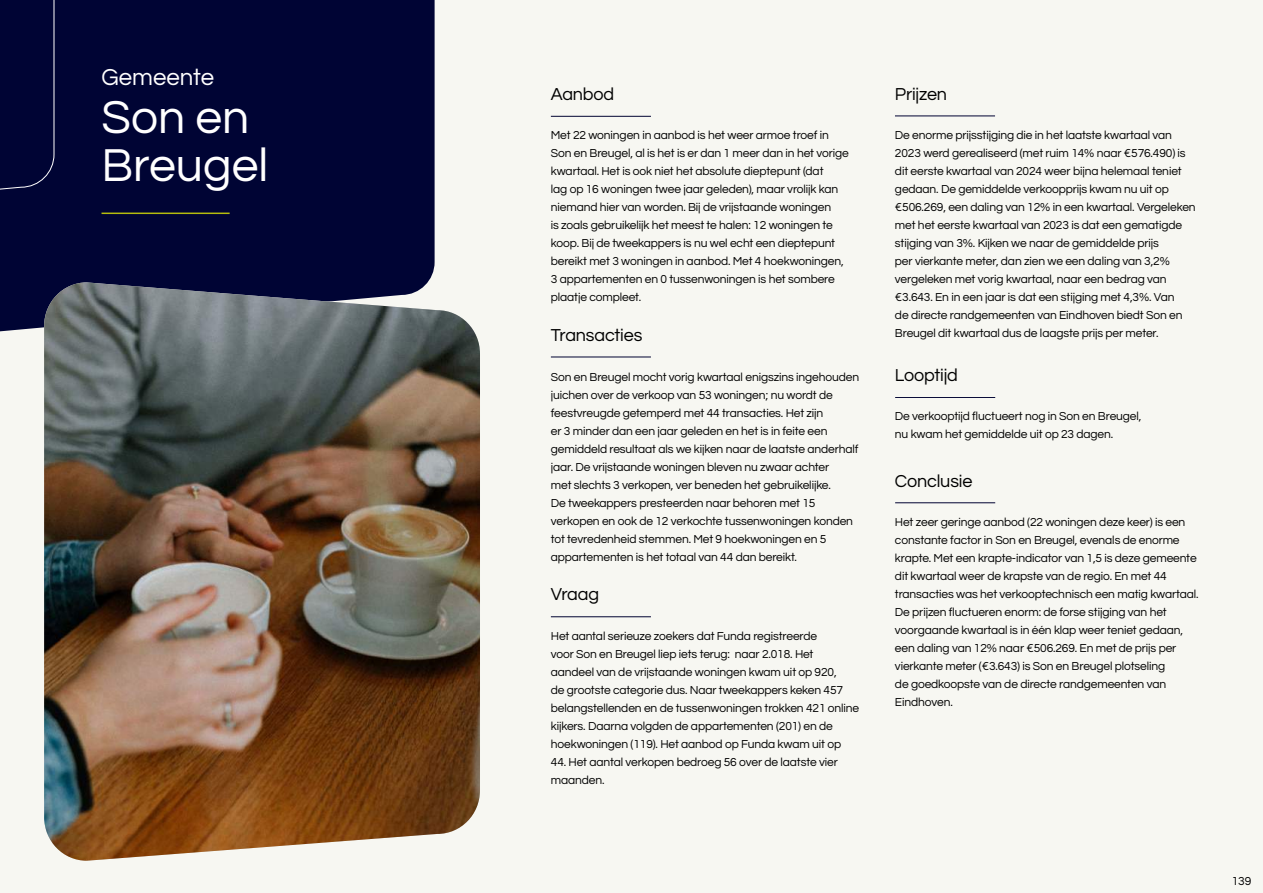
<style>
.page{position:relative;width:1263px;height:893px;background:#f7f7f2}
.page>*{position:absolute;margin:0;border:0;box-sizing:border-box;transform-origin:0 0}
.t1{font:48px/48px "Questrial";color:#fff}
.t2{font:24px "Questrial";color:#fff}
.t3{font:18px "Questrial";letter-spacing:-.01em;color:#000}
.t4{font:12px/18px "Questrial";letter-spacing:-.01em;color:#000}
</style>
<div class="page">
<div style="left:0;top:0;width:435px;height:332px;background:#000434"></div>
<div style="left:0;top:0;width:55px;height:245px;background:#000434"></div>
<hr style="left:102px;top:213px;width:128px;height:1px;background:#b6bd0d">
<img style="left:44px;top:282px;width:436px;height:579px">
<hr style="left:551px;top:616px;width:100px;height:1px;background:#000434">
<hr style="left:551px;top:116px;width:100px;height:1px;background:#000434">
<hr style="left:551px;top:357px;width:100px;height:1px;background:#000434">
<hr style="left:895px;top:116px;width:100px;height:1px;background:#000434">
<hr style="left:895px;top:397px;width:100px;height:1px;background:#000434">
<hr style="left:895px;top:502px;width:100px;height:1px;background:#000434">
<h2 class="t2" style="left:102px;top:66px;width:114px">Gemeente</h2>
<h1 class="t1" style="left:102px;top:95px;width:168px">Son en<br>Breugel</h1>
<h3 class="t3" style="left:551px;top:85px;width:65px">Aanbod</h3>
<p class="t4" style="left:551px;top:127px;width:299px">Met 22 woningen in aanbod is het weer armoe troef in Son en Breugel, al is het is er dan 1 meer dan in het vorige kwartaal. Het is ook niet het absolute dieptepunt (dat<br>lag op 16 woningen twee jaar geleden), maar vrolijk kan niemand hier van worden. Bij de vrijstaande woningen<br>is zoals gebruikelijk het meest te halen: 12 woningen te koop. Bij de tweekappers is nu wel echt een dieptepunt bereikt met 3 woningen in aanbod. Met 4 hoekwoningen, 3 appartementen en 0 tussenwoningen is het sombere plaatje compleet.</p>
<h3 class="t3" style="left:551px;top:326px;width:93px">Transacties</h3>
<p class="t4" style="left:551px;top:368px;width:310px">Son en Breugel mocht vorig kwartaal enigszins ingehouden juichen over de verkoop van 53 woningen; nu wordt de feestvreugde getemperd met 44 transacties. Het zijn<br>er 3 minder dan een jaar geleden en het is in feite een gemiddeld resultaat als we kijken naar de laatste anderhalf jaar. De vrijstaande woningen bleven nu zwaar achter<br>met slechts 3 verkopen, ver beneden het gebruikelijke.<br>De tweekappers presteerden naar behoren met 15 verkopen en ook de 12 verkochte tussenwoningen konden tot tevredenheid stemmen. Met 9 hoekwoningen en 5 appartementen is het totaal van 44 dan bereikt.</p>
<h3 class="t3" style="left:551px;top:585px;width:50px">Vraag</h3>
<p class="t4" style="left:551px;top:627px;width:310px">Het aantal serieuze zoekers dat Funda registreerde<br>voor Son en Breugel liep iets terug: naar 2.018. Het aandeel van de vrijstaande woningen kwam uit op 920,<br>de grootste categorie dus. Naar tweekappers keken 457 belangstellenden en de tussenwoningen trokken 421 online kijkers. Daarna volgden de appartementen (201) en de hoekwoningen (119). Het aanbod op Funda kwam uit op</p>
<p class="t4" style="left:551px;top:753px;width:288px">44. Het aantal verkopen bedroeg 56 over de laatste vier maanden.</p>
<h3 class="t3" style="left:895px;top:85px;width:54px">Prijzen</h3>
<p class="t4" style="left:895px;top:127px;width:302px">De enorme prijsstijging die in het laatste kwartaal van 2023 werd gerealiseerd (met ruim 14% naar €576.490) is dit eerste kwartaal van 2024 weer bijna helemaal teniet gedaan. De gemiddelde verkoopprijs kwam nu uit op €506.269, een daling van 12% in een kwartaal. Vergeleken met het eerste kwartaal van 2023 is dat een gematigde stijging van 3%. Kijken we naar de gemiddelde prijs<br>per vierkante meter, dan zien we een daling van 3,2% vergeleken met vorig kwartaal, naar een bedrag van €3.643. En in een jaar is dat een stijging met 4,3%. Van<br>de directe randgemeenten van Eindhoven biedt Son en Breugel dit kwartaal dus de laagste prijs per meter.</p>
<h3 class="t3" style="left:895px;top:366px;width:64px">Looptijd</h3>
<p class="t4" style="left:895px;top:408px;width:248px">De verkooptijd fluctueert nog in Son en Breugel, nu kwam het gemiddelde uit op 23 dagen.</p>
<h3 class="t3" style="left:895px;top:472px;width:79px">Conclusie</h3>
<p class="t4" style="left:895px;top:514px;width:305px">Het zeer geringe aanbod (22 woningen deze keer) is een constante factor in Son en Breugel, evenals de enorme krapte. Met een krapte-indicator van 1,5 is deze gemeente dit kwartaal weer de krapste van de regio. En met 44 transacties was het verkooptechnisch een matig kwartaal.<br>De prijzen fluctueren enorm: de forse stijging van het voorgaande kwartaal is in één klap weer teniet gedaan, een daling van 12% naar €506.269. En met de prijs per vierkante meter (€3.643) is Son en Breugel plotseling<br>de goedkoopste van de directe randgemeenten van Eindhoven.</p>
<p class="t4" style="left:1232px;top:872px;width:21px">139</p>
</div>
